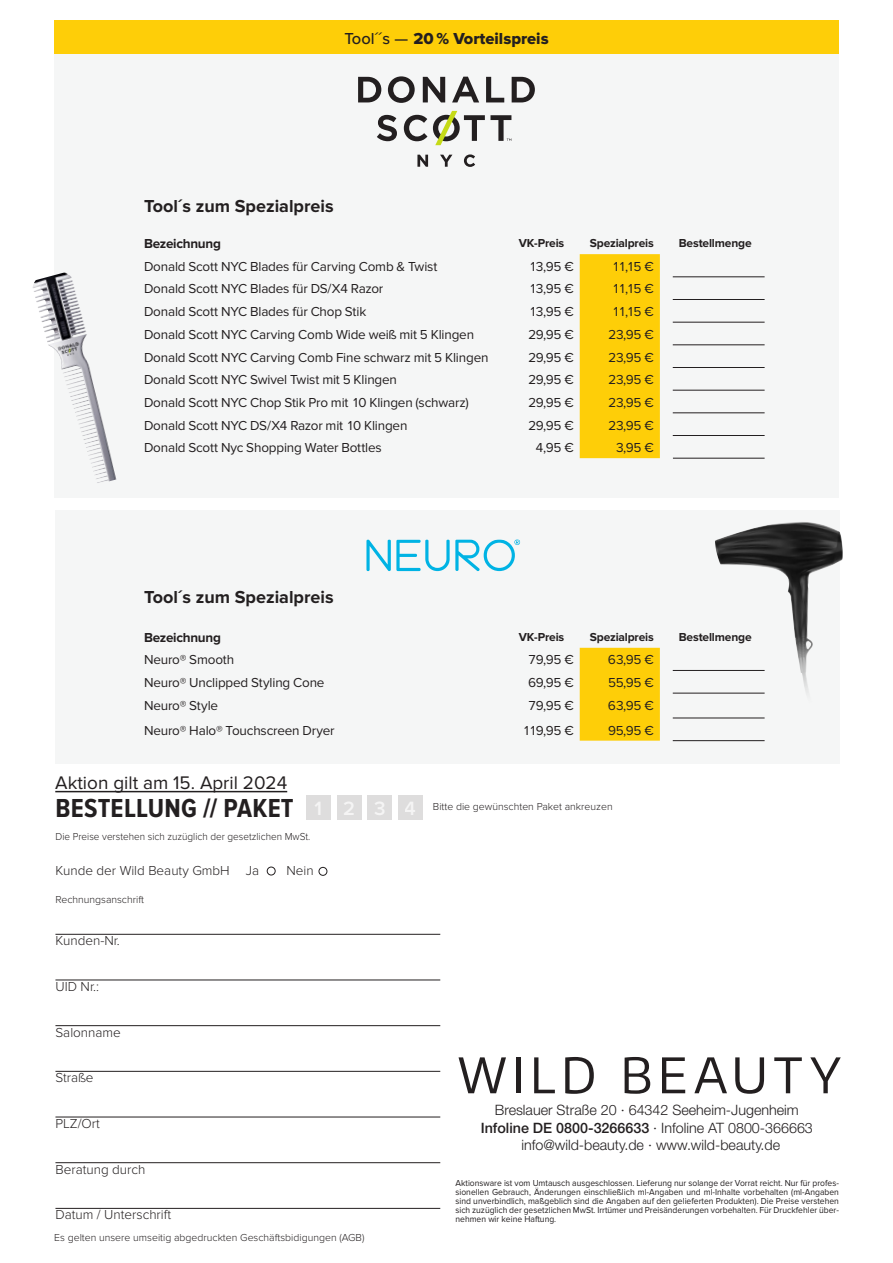
<style>
.page{position:relative;width:893px;height:1263px;background:#fff}
.page>*{position:absolute;margin:0;border:0;box-sizing:border-box;transform-origin:0 0}
.t1{font:700 27px "Proxima Nova Cond";letter-spacing:.01em;color:#231f20}
.t2{font:600 19.95px "Proxima Nova";color:#fff}
.t3{font:18.9px "Proxima Nova";color:#231f20}
.t4{font:700 18px "Proxima Nova";color:#231f20}
.t5{font:16.5px "Proxima Nova Extrabld";color:#231f20}
.t6{font:300 14.25px/17.1px "Helvetica Neue LT Std";color:#231f20;text-align:center}
.t7{font:13.5px "Proxima Nova";letter-spacing:-.015em;color:#231f20}
.t8{font:300 13.5px "Proxima Nova";color:#231f20}
.t9{font:700 13.5px "Proxima Nova";letter-spacing:-.02em;color:#231f20}
.t10{font:700 12px "Proxima Nova";letter-spacing:-.015em;color:#231f20}
.t11{font:300 10.5px "Proxima Nova";color:#231f20}
.t12{font:300 10.5px "Proxima Nova";color:#231f20;scale:.95 1}
.t13{font:9px/9px "Proxima Nova";color:#231f20;text-align:justify;scale:.95 1}
.s1{font-family:"Proxima Nova";font-weight:500}
.s2{font-weight:500}
</style>
<div class="page">
<div style="left:54px;top:45px;width:785px;height:453px;background:#f5f6f6"></div>
<div style="left:55px;top:510px;width:785px;height:254px;background:#f5f6f6"></div>
<svg style="left:358px;top:77px;width:23px;height:25px"></svg>
<svg style="left:388px;top:76px;width:27px;height:27px"></svg>
<svg style="left:423px;top:77px;width:22px;height:25px"></svg>
<svg style="left:452px;top:77px;width:27px;height:25px"></svg>
<svg style="left:486px;top:77px;width:18px;height:25px"></svg>
<svg style="left:512px;top:77px;width:23px;height:25px"></svg>
<svg style="left:377px;top:115px;width:20px;height:26px"></svg>
<svg style="left:404px;top:115px;width:23px;height:26px"></svg>
<svg style="left:417px;top:155px;width:11px;height:12px"></svg>
<svg style="left:440px;top:155px;width:12px;height:12px"></svg>
<svg style="left:464px;top:154px;width:11px;height:13px"></svg>
<svg style="left:433px;top:111px;width:78px;height:34px"></svg>
<svg style="left:366px;top:539px;width:155px;height:33px"></svg>
<div style="left:580px;top:648px;width:80px;height:93px;background:#fece08"></div>
<hr style="left:673px;top:740px;width:92px;height:1px;background:#231f20">
<hr style="left:673px;top:670px;width:92px;height:1px;background:#231f20">
<hr style="left:673px;top:693px;width:92px;height:1px;background:#231f20">
<hr style="left:673px;top:718px;width:92px;height:1px;background:#231f20">
<div style="left:267px;top:867px;width:9px;height:8px;border:1px solid #231f20;border-radius:50%"></div>
<div style="left:319px;top:867px;width:8px;height:9px;border:1px solid #231f20;border-radius:50%"></div>
<img style="left:715px;top:522px;width:128px;height:172px">
<img style="left:33px;top:280px;width:51px;height:105px">
<div style="left:580px;top:254px;width:80px;height:204px;background:#fece08"></div>
<hr style="left:673px;top:276px;width:92px;height:1px;background:#231f20">
<hr style="left:673px;top:299px;width:92px;height:1px;background:#231f20">
<hr style="left:673px;top:322px;width:92px;height:1px;background:#231f20">
<hr style="left:673px;top:344px;width:92px;height:1px;background:#231f20">
<hr style="left:673px;top:367px;width:92px;height:1px;background:#231f20">
<hr style="left:673px;top:390px;width:92px;height:1px;background:#231f20">
<hr style="left:673px;top:412px;width:92px;height:1px;background:#231f20">
<hr style="left:673px;top:435px;width:92px;height:1px;background:#231f20">
<hr style="left:673px;top:458px;width:92px;height:1px;background:#231f20">
<svg style="left:458px;top:1057px;width:48px;height:36px"></svg>
<div style="left:516px;top:1057px;width:5px;height:36px;background:#231f20"></div>
<svg style="left:534px;top:1057px;width:21px;height:36px"></svg>
<svg style="left:565px;top:1057px;width:29px;height:37px"></svg>
<svg style="left:625px;top:1057px;width:25px;height:37px"></svg>
<svg style="left:662px;top:1057px;width:23px;height:36px"></svg>
<svg style="left:694px;top:1057px;width:33px;height:36px"></svg>
<svg style="left:735px;top:1057px;width:29px;height:37px"></svg>
<svg style="left:774px;top:1057px;width:28px;height:36px"></svg>
<svg style="left:810px;top:1057px;width:31px;height:36px"></svg>
<hr style="left:55px;top:791px;width:232px;height:1px;background:#231f20">
<hr style="left:55px;top:934px;width:385px;height:1px;background:#231f20">
<hr style="left:55px;top:979px;width:385px;height:1px;background:#231f20">
<hr style="left:55px;top:1025px;width:385px;height:1px;background:#231f20">
<hr style="left:55px;top:1071px;width:385px;height:1px;background:#231f20">
<hr style="left:55px;top:1117px;width:385px;height:1px;background:#231f20">
<hr style="left:55px;top:1162px;width:385px;height:1px;background:#231f20">
<hr style="left:55px;top:1208px;width:385px;height:1px;background:#231f20">
<div style="left:306px;top:795px;width:25px;height:24px;background:#dedddd"></div>
<div style="left:337px;top:795px;width:24px;height:24px;background:#dedddd"></div>
<div style="left:368px;top:795px;width:24px;height:24px;background:#dedddd"></div>
<div style="left:398px;top:795px;width:25px;height:24px;background:#dedddd"></div>
<div style="left:54px;top:20px;width:785px;height:34px;background:#fece08"></div>
<p class="t5" style="left:344px;top:29px;width:206px"><span class="s1">Tool´´s —</span> 20 % Vorteilspreis</p>
<h3 class="t4" style="left:144px;top:196px;width:191px">Tool´s zum Spezialpreis</h3>
<p class="t9" style="left:144px;top:236px;width:79px">Bezeichnung</p>
<p class="t10" style="left:519px;top:236px;width:47px">VK-Preis</p>
<p class="t10" style="left:590px;top:236px;width:66px">Spezialpreis</p>
<p class="t10" style="left:679px;top:236px;width:74px">Bestellmenge</p>
<p class="t7" style="left:144px;top:259px;width:295px">Donald Scott NYC Blades für Carving Comb &amp; Twist</p>
<p class="t7" style="left:529px;top:259px;width:47px">13,95 €</p>
<p class="t7" style="left:612px;top:259px;width:43px">11,15 €</p>
<p class="t7" style="left:144px;top:281px;width:241px">Donald Scott NYC Blades für DS/X4 Razor</p>
<p class="t7" style="left:529px;top:281px;width:47px">13,95 €</p>
<p class="t7" style="left:612px;top:281px;width:43px">11,15 €</p>
<p class="t7" style="left:144px;top:304px;width:224px">Donald Scott NYC Blades für Chop Stik</p>
<p class="t7" style="left:529px;top:304px;width:47px">13,95 €</p>
<p class="t7" style="left:612px;top:304px;width:43px">11,15 €</p>
<p class="t7" style="left:144px;top:327px;width:332px">Donald Scott NYC Carving Comb Wide weiß mit 5 Klingen</p>
<p class="t7" style="left:528px;top:327px;width:47px">29,95 €</p>
<p class="t7" style="left:608px;top:327px;width:47px">23,95 €</p>
<p class="t7" style="left:144px;top:349px;width:346px">Donald Scott NYC Carving Comb Fine schwarz mit 5 Klingen</p>
<p class="t7" style="left:528px;top:349px;width:47px">29,95 €</p>
<p class="t7" style="left:608px;top:349px;width:47px">23,95 €</p>
<p class="t7" style="left:144px;top:372px;width:255px">Donald Scott NYC Swivel Twist mit 5 Klingen</p>
<p class="t7" style="left:528px;top:372px;width:47px">29,95 €</p>
<p class="t7" style="left:608px;top:372px;width:47px">23,95 €</p>
<p class="t7" style="left:144px;top:395px;width:326px">Donald Scott NYC Chop Stik Pro mit 10 Klingen (schwarz)</p>
<p class="t7" style="left:528px;top:395px;width:47px">29,95 €</p>
<p class="t7" style="left:608px;top:395px;width:47px">23,95 €</p>
<p class="t7" style="left:144px;top:417px;width:265px">Donald Scott NYC DS/X4 Razor mit 10 Klingen</p>
<p class="t7" style="left:528px;top:417px;width:47px">29,95 €</p>
<p class="t7" style="left:608px;top:417px;width:47px">23,95 €</p>
<p class="t7" style="left:144px;top:440px;width:239px">Donald Scott Nyc Shopping Water Bottles</p>
<p class="t7" style="left:536px;top:440px;width:40px">4,95 €</p>
<p class="t7" style="left:616px;top:440px;width:40px">3,95 €</p>
<h3 class="t4" style="left:144px;top:587px;width:191px">Tool´s zum Spezialpreis</h3>
<p class="t9" style="left:144px;top:629px;width:79px">Bezeichnung</p>
<p class="t10" style="left:519px;top:630px;width:47px">VK-Preis</p>
<p class="t10" style="left:590px;top:630px;width:66px">Spezialpreis</p>
<p class="t10" style="left:679px;top:630px;width:74px">Bestellmenge</p>
<p class="t7" style="left:144px;top:652px;width:92px">Neuro® Smooth</p>
<p class="t7" style="left:528px;top:652px;width:47px">79,95 €</p>
<p class="t7" style="left:608px;top:652px;width:47px">63,95 €</p>
<p class="t7" style="left:144px;top:675px;width:182px">Neuro® Unclipped Styling Cone</p>
<p class="t7" style="left:528px;top:675px;width:47px">69,95 €</p>
<p class="t7" style="left:608px;top:675px;width:47px">55,95 €</p>
<p class="t7" style="left:144px;top:697px;width:76px">Neuro® Style</p>
<p class="t7" style="left:528px;top:697px;width:47px">79,95 €</p>
<p class="t7" style="left:608px;top:697px;width:47px">63,95 €</p>
<p class="t7" style="left:144px;top:722px;width:192px">Neuro® Halo® Touchscreen Dryer</p>
<p class="t7" style="left:522px;top:722px;width:53px">119,95 €</p>
<p class="t7" style="left:608px;top:722px;width:47px">95,95 €</p>
<h3 class="t3" style="left:55px;top:772px;width:233px">Aktion gilt am 15. April 2024</h3>
<h1 class="t1" style="left:55px;top:793px;width:240px">BESTELLUNG // PAKET</h1>
<p class="t11" style="left:433px;top:800px;width:181px">Bitte die gewünschten Paket ankreuzen</p>
<h2 class="t2" style="left:314px;top:797px;width:103px">1234</h2>
<p class="t12" style="left:55px;top:830px;width:270px">Die Preise verstehen sich zuzüglich der gesetzlichen MwSt.</p>
<p class="t8" style="left:55px;top:863px;width:205px">Kunde der Wild Beauty GmbH Ja</p>
<p class="t8" style="left:287px;top:863px;width:29px">Nein</p>
<p class="t11" style="left:55px;top:893px;width:90px">Rechnungsanschrift</p>
<p class="t8" style="left:55px;top:933px;width:66px">Kunden-Nr.</p>
<p class="t8" style="left:55px;top:979px;width:45px">UID Nr.:</p>
<p class="t8" style="left:55px;top:1024px;width:67px">Salonname</p>
<p class="t8" style="left:55px;top:1070px;width:40px">Straße</p>
<p class="t8" style="left:55px;top:1116px;width:46px">PLZ/Ort</p>
<p class="t8" style="left:55px;top:1161px;width:91px">Beratung durch</p>
<p class="t8" style="left:55px;top:1207px;width:117px">Datum / Unterschrift</p>
<p class="t11" style="left:54px;top:1231px;width:312px">Es gelten unsere umseitig abgedruckten Geschäftsbidigungen (AGB)</p>
<p class="t6" style="left:481px;top:1101px;width:334px">Breslauer Straße 20 · 64342 Seeheim-Jugenheim<br><span class="s2">Infoline DE 0800-3266633</span> · Infoline AT 0800-366663 info@wild-beauty.de · www.wild-beauty.de</p>
<p class="t13" style="left:455px;top:1178px;width:405px">Aktionsware ist vom Umtausch ausgeschlossen. Lieferung nur solange der Vorrat reicht. Nur für profes&shy;sionellen Gebrauch, Änderungen einschließlich ml-Angaben und ml-Inhalte vorbehalten (ml-Angaben sind unverbindlich, maßgeblich sind die Angaben auf den gelieferten Produkten). Die Preise verstehen sich zuzüglich der gesetzlichen MwSt. Irrtümer und Preisänderungen vorbehalten. Für Druckfehler über&shy;nehmen wir keine Haftung.</p>
</div>
